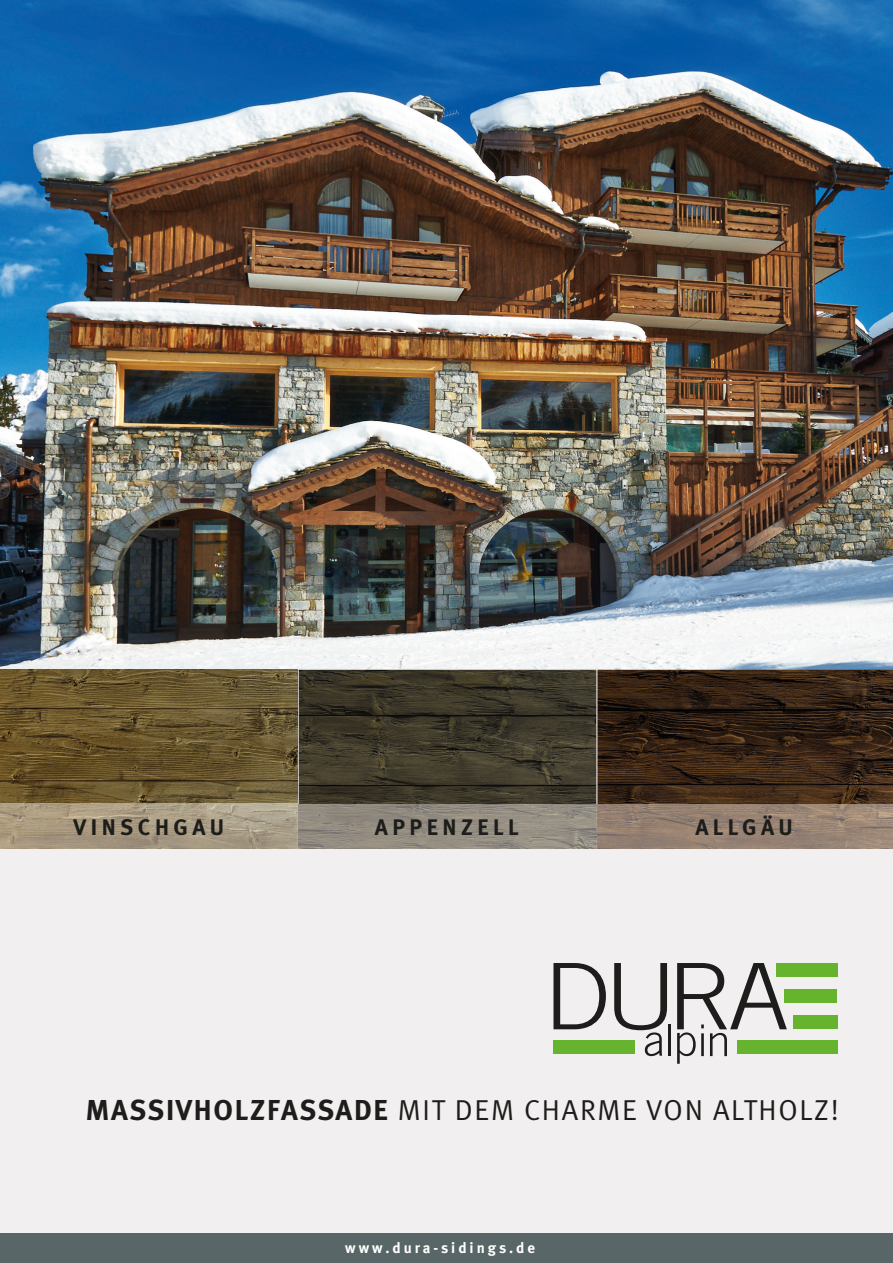
<style>
.page{position:relative;width:893px;height:1263px;background:#fff}
.page>*{position:absolute;margin:0;border:0;box-sizing:border-box;transform-origin:0 0}
.t1{font:28.8px "Meta Normal LF";letter-spacing:.06em;color:#1d1d1b}
.t2{font:22.5px "Meta Bold LF";letter-spacing:.2em;color:#1d1d1b}
.t3{font:15px "Meta Bold LF";letter-spacing:.2em;color:#fff}
.s1{font-family:"Meta Bold LF"}
</style>
<div class="page">
<div style="left:0;top:502px;width:893px;height:756px;background:#f1efef"></div>
<div style="left:776px;top:963px;width:62px;height:14px;background:#66b32e"></div>
<div style="left:784px;top:989px;width:53px;height:14px;background:#66b32e"></div>
<div style="left:793px;top:1015px;width:44px;height:13px;background:#66b32e"></div>
<div style="left:737px;top:1040px;width:101px;height:14px;background:#66b32e"></div>
<svg style="left:553px;top:963px;width:234px;height:101px"></svg>
<div style="left:0;top:1233px;width:893px;height:30px;background:#596667"></div>
<img style="left:0;top:0;width:893px;height:848px">
<img style="left:299px;top:804px;width:594px;height:44px">
<p class="t2" style="left:74px;top:814px;width:152px">VINSCHGAU</p>
<p class="t2" style="left:375px;top:814px;width:145px">APPENZELL</p>
<p class="t2" style="left:695px;top:814px;width:99px">ALLGÄU</p>
<p class="t1" style="left:86px;top:1094px;width:754px"><span class="s1">MASSIVHOLZFASSADE</span> MIT DEM CHARME VON ALTHOLZ!</p>
<p class="t3" style="left:345px;top:1238px;width:191px">www.dura-sidings.de</p>
</div>
